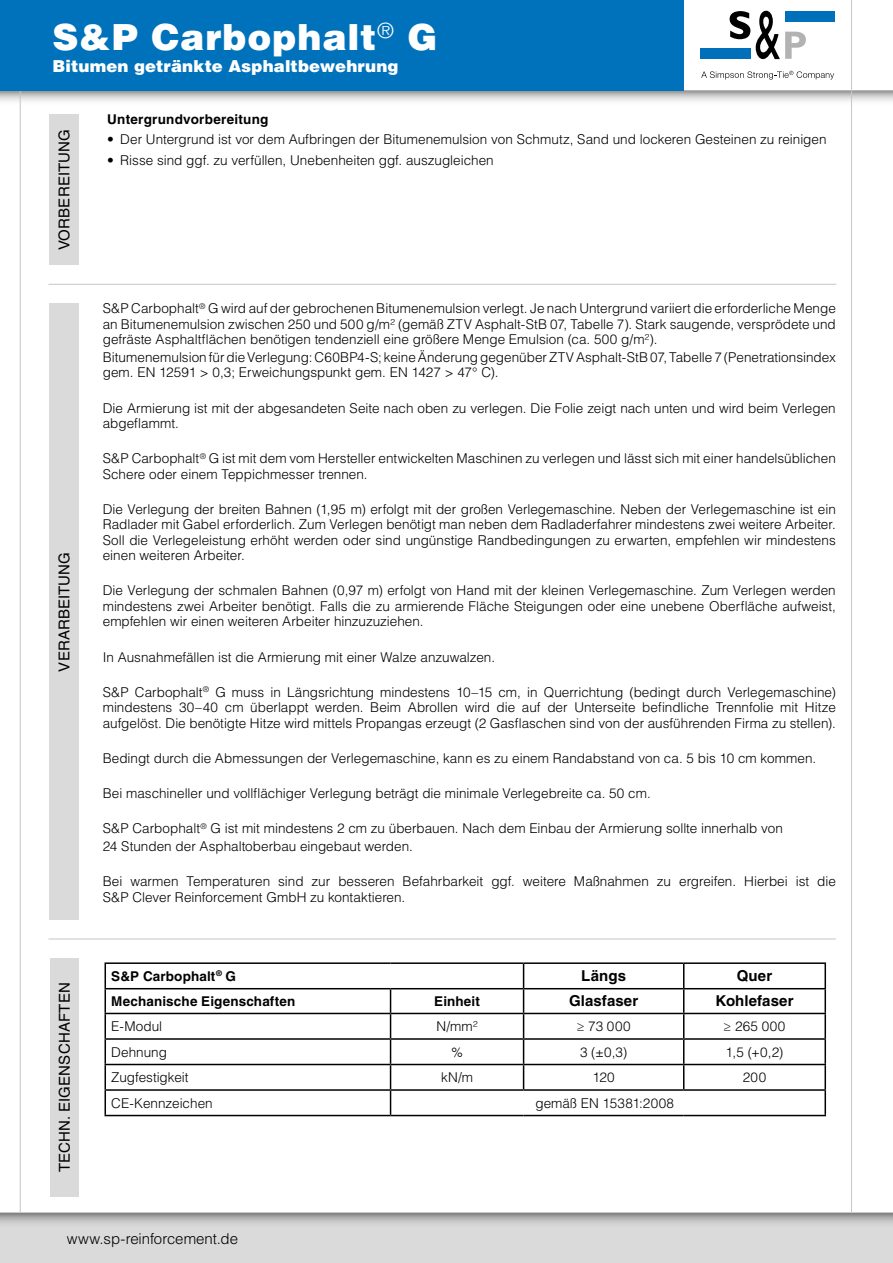
<style>
.page{position:relative;width:893px;height:1263px;background:#fff}
.page>*{position:absolute;margin:0;border:0;box-sizing:border-box;transform-origin:0 0}
.t1{font:900 36px "Helvetica LT Std";letter-spacing:.025em;color:#fff}
.t2{font:900 16.5px "Helvetica LT Std";letter-spacing:.01em;color:#fff}
.t3{font:15px "Helvetica LT Std";letter-spacing:.01em;color:#000}
.t4{font:700 15px "Helvetica LT Std";letter-spacing:.005em;color:#000}
.t5{font:300 15px "Helvetica LT Std";letter-spacing:-.005em;color:#000}
.t6{font:300 13.5px/15.5px "Helvetica LT Std";color:#000}
.t7{font:700 13.5px "Helvetica LT Std";letter-spacing:.01em;color:#000}
</style>
<div class="page">
<svg style="left:0;top:91px;width:893px;height:15px"></svg>
<hr style="left:0;top:90px;width:893px;height:1px;background:#c6c6c6">
<hr style="left:20px;top:0;width:1px;height:1263px;background:#c6c6c6">
<hr style="left:851px;top:0;width:1px;height:1263px;background:#c6c6c6">
<div style="left:701px;top:48px;width:50px;height:11px;background:#0070ba"></div>
<div style="left:785px;top:11px;width:49px;height:11px;background:#0070ba"></div>
<svg style="left:730px;top:11px;width:20px;height:28px"></svg>
<svg style="left:756px;top:11px;width:50px;height:48px"></svg>
<svg style="left:701px;top:71px;width:133px;height:9px"></svg>
<div style="left:0;top:1212px;width:893px;height:51px;background:#dadada"></div>
<svg style="left:0;top:1213px;width:893px;height:10px;background:#ababab"></svg>
<hr style="left:0;top:1212px;width:893px;height:1px;background:#c6c6c6">
<div style="left:0;top:0;width:683px;height:91px;background:#0072bb"></div>
<hr style="left:49px;top:284px;width:787px;height:1px;background:#c6c6c6">
<hr style="left:49px;top:938px;width:787px;height:1px;background:#c6c6c6">
<div style="left:50px;top:115px;width:29px;height:150px;background:#dadada"></div>
<div style="left:50px;top:304px;width:29px;height:616px;background:#dadada"></div>
<div style="left:50px;top:958px;width:29px;height:238px;background:#dadada"></div>
<hr style="left:105px;top:962px;width:286px;height:2px;background:#000">
<hr style="left:391px;top:962px;width:133px;height:2px;background:#000">
<hr style="left:524px;top:962px;width:160px;height:2px;background:#000">
<hr style="left:684px;top:962px;width:142px;height:2px;background:#000">
<hr style="left:824px;top:964px;width:2px;height:24px;background:#000">
<hr style="left:105px;top:988px;width:286px;height:1px;background:#000">
<hr style="left:391px;top:988px;width:133px;height:1px;background:#000">
<hr style="left:524px;top:988px;width:160px;height:1px;background:#000">
<hr style="left:684px;top:988px;width:142px;height:1px;background:#000">
<hr style="left:824px;top:989px;width:2px;height:24px;background:#000">
<hr style="left:105px;top:1013px;width:286px;height:1px;background:#000">
<hr style="left:391px;top:1013px;width:133px;height:1px;background:#000">
<hr style="left:524px;top:1013px;width:160px;height:1px;background:#000">
<hr style="left:684px;top:1013px;width:142px;height:1px;background:#000">
<hr style="left:824px;top:1014px;width:2px;height:24px;background:#000">
<hr style="left:105px;top:1038px;width:286px;height:2px;background:#000">
<hr style="left:391px;top:1038px;width:133px;height:2px;background:#000">
<hr style="left:524px;top:1038px;width:160px;height:2px;background:#000">
<hr style="left:684px;top:1038px;width:142px;height:2px;background:#000">
<hr style="left:824px;top:1040px;width:2px;height:24px;background:#000">
<hr style="left:105px;top:1064px;width:286px;height:1px;background:#000">
<hr style="left:391px;top:1064px;width:133px;height:1px;background:#000">
<hr style="left:524px;top:1064px;width:160px;height:1px;background:#000">
<svg style="left:523px;top:964px;width:1px;height:125px"></svg>
<hr style="left:684px;top:1064px;width:142px;height:1px;background:#000">
<svg style="left:683px;top:964px;width:1px;height:125px"></svg>
<hr style="left:824px;top:1065px;width:2px;height:24px;background:#000">
<hr style="left:105px;top:1089px;width:286px;height:2px;background:#000">
<svg style="left:105px;top:964px;width:1px;height:151px"></svg>
<hr style="left:391px;top:1089px;width:133px;height:2px;background:#000">
<svg style="left:390px;top:989px;width:1px;height:126px"></svg>
<hr style="left:524px;top:1089px;width:160px;height:2px;background:#000">
<hr style="left:684px;top:1089px;width:142px;height:2px;background:#000">
<hr style="left:824px;top:1091px;width:2px;height:24px;background:#000">
<hr style="left:105px;top:1115px;width:286px;height:1px;background:#000">
<hr style="left:391px;top:1115px;width:133px;height:1px;background:#000">
<hr style="left:524px;top:1115px;width:160px;height:1px;background:#000">
<hr style="left:684px;top:1115px;width:142px;height:1px;background:#000">
<h1 class="t1" style="left:53px;top:13px;width:386px">S&amp;P Carbophalt<sup>®</sup> G</h1>
<p class="t2" style="left:53px;top:55px;width:347px">Bitumen getränkte Asphaltbewehrung</p>
<p class="t3" style="left:56px;top:250px;width:122px;rotate:-90deg">VORBEREITUNG</p>
<p class="t3" style="left:56px;top:672px;width:121px;rotate:-90deg">VERARBEITUNG</p>
<p class="t3" style="left:56px;top:1172px;width:191px;rotate:-90deg">TECHN. EIGENSCHAFTEN</p>
<p class="t7" style="left:107px;top:111px;width:163px">Untergrundvorbereitung</p>
<p class="t6" style="left:107px;top:131px;width:721px">• Der Untergrund ist vor dem Aufbringen der Bitumenemulsion von Schmutz, Sand und lockeren Gesteinen zu reinigen</p>
<p class="t6" style="left:107px;top:153px;width:388px">• Risse sind ggf. zu verfüllen, Unebenheiten ggf. auszugleichen</p>
<p class="t6" style="left:103px;top:301px;width:735px;text-align:justify">S&amp;P Carbophalt<sup>®</sup> G wird auf der gebrochenen Bitumenemulsion verlegt. Je nach Untergrund variiert die erforderliche Menge an Bitumenemulsion zwischen 250 und 500 g/m² (gemäß ZTV Asphalt-StB 07, Tabelle 7). Stark saugende, versprödete und gefräste Asphaltflächen benötigen tendenziell eine größere Menge Emulsion (ca. 500 g/m²).</p>
<p class="t6" style="left:103px;top:349px;width:734px">Bitumenemulsion für die Verlegung: C60BP4-S; keine Änderung gegenüber ZTV Asphalt-StB 07, Tabelle 7 (Penetrationsindex gem. EN 12591 &gt; 0,3; Erweichungspunkt gem. EN 1427 &gt; 47° C).</p>
<p class="t6" style="left:103px;top:400px;width:734px">Die Armierung ist mit der abgesandeten Seite nach oben zu verlegen. Die Folie zeigt nach unten und wird beim Verlegen abgeflammt.</p>
<p class="t6" style="left:103px;top:451px;width:735px">S&amp;P Carbophalt<sup>®</sup> G ist mit dem vom Hersteller entwickelten Maschinen zu verlegen und lässt sich mit einer handelsüblichen<br>Schere oder einem Teppichmesser trennen.</p>
<p class="t6" style="left:103px;top:501px;width:735px;text-align:justify">Die Verlegung der breiten Bahnen (1,95 m) erfolgt mit der großen Verlegemaschine. Neben der Verlegemaschine ist ein Radlader mit Gabel erforderlich. Zum Verlegen benötigt man neben dem Radladerfahrer mindestens zwei weitere Arbeiter.<br>Soll die Verlegeleistung erhöht werden oder sind ungünstige Randbedingungen zu erwarten, empfehlen wir mindestens einen weiteren Arbeiter.</p>
<p class="t6" style="left:103px;top:583px;width:735px;text-align:justify">Die Verlegung der schmalen Bahnen (0,97 m) erfolgt von Hand mit der kleinen Verlegemaschine. Zum Verlegen werden mindestens zwei Arbeiter benötigt. Falls die zu armierende Fläche Steigungen oder eine unebene Oberfläche aufweist, empfehlen wir einen weiteren Arbeiter hinzuzuziehen.</p>
<p class="t6" style="left:103px;top:649px;width:394px">In Ausnahmefällen ist die Armierung mit einer Walze anzuwalzen.</p>
<p class="t6" style="left:103px;top:684px;width:735px;text-align:justify">S&amp;P Carbophalt<sup>®</sup> G muss in Längsrichtung mindestens 10–15 cm, in Querrichtung (bedingt durch Verlegemaschine) mindestens 30–40 cm überlappt werden. Beim Abrollen wird die auf der Unterseite befindliche Trennfolie mit Hitze aufgelöst. Die benötigte Hitze wird mittels Propangas erzeugt (2 Gasflaschen sind von der ausführenden Firma zu stellen).</p>
<p class="t6" style="left:103px;top:750px;width:715px">Bedingt durch die Abmessungen der Verlegemaschine, kann es zu einem Randabstand von ca. 5 bis 10 cm kommen.</p>
<p class="t6" style="left:103px;top:785px;width:549px">Bei maschineller und vollflächiger Verlegung beträgt die minimale Verlegebreite ca. 50 cm.</p>
<p class="t6" style="left:103px;top:820px;width:682px;line-height:17.5px">S&amp;P Carbophalt<sup>®</sup> G ist mit mindestens 2 cm zu überbauen. Nach dem Einbau der Armierung sollte innerhalb von<br>24 Stunden der Asphaltoberbau eingebaut werden.</p>
<p class="t6" style="left:103px;top:873px;width:735px">Bei warmen Temperaturen sind zur besseren Befahrbarkeit ggf. weitere Maßnahmen zu ergreifen. Hierbei ist die<br>S&amp;P Clever Reinforcement GmbH zu kontaktieren.</p>
<p class="t7" style="left:111px;top:968px;width:126px">S&amp;P Carbophalt<sup>®</sup> G</p>
<p class="t4" style="left:581px;top:967px;width:46px">Längs</p>
<p class="t4" style="left:737px;top:967px;width:37px">Quer</p>
<p class="t7" style="left:111px;top:993px;width:186px">Mechanische Eigenschaften</p>
<p class="t7" style="left:434px;top:993px;width:47px">Einheit</p>
<p class="t4" style="left:569px;top:992px;width:71px">Glasfaser</p>
<p class="t4" style="left:715px;top:992px;width:79px">Kohlefaser</p>
<p class="t6" style="left:111px;top:1018px;width:52px">E-Modul</p>
<p class="t6" style="left:436px;top:1018px;width:43px">N/mm²</p>
<p class="t6" style="left:577px;top:1018px;width:55px">≥ 73 000</p>
<p class="t6" style="left:724px;top:1018px;width:63px">≥ 265 000</p>
<p class="t6" style="left:111px;top:1044px;width:57px">Dehnung</p>
<p class="t6" style="left:451px;top:1044px;width:14px">%</p>
<p class="t6" style="left:580px;top:1044px;width:49px">3 (±0,3)</p>
<p class="t6" style="left:726px;top:1044px;width:59px">1,5 (+0,2)</p>
<p class="t6" style="left:111px;top:1069px;width:79px">Zugfestigkeit</p>
<p class="t6" style="left:441px;top:1069px;width:33px">kN/m</p>
<p class="t6" style="left:592px;top:1069px;width:24px">120</p>
<p class="t6" style="left:743px;top:1069px;width:25px">200</p>
<p class="t6" style="left:111px;top:1095px;width:103px">CE-Kennzeichen</p>
<p class="t6" style="left:535px;top:1095px;width:140px">gemäß EN 15381:2008</p>
<p class="t5" style="left:67px;top:1230px;width:173px">www.sp-reinforcement.de</p>
</div>
